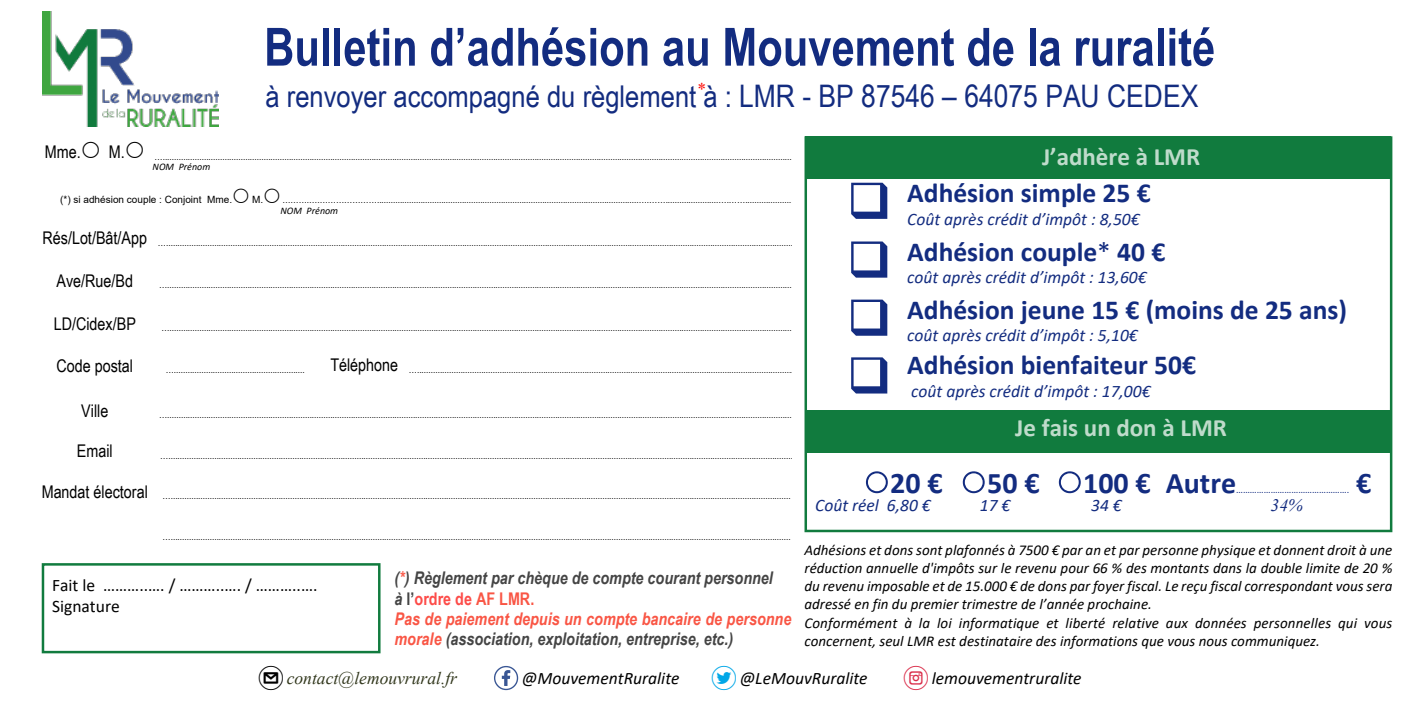
<style>
.page{position:relative;width:1418px;height:709px;background:#fff}
.page>*{position:absolute;margin:0;border:0;box-sizing:border-box;transform-origin:0 0}
.t1{font:700 52.75px "Arial Narrow";color:#132c80}
.t2{font:30px "Arial Narrow";color:#132c80;scale:1.04 1}
.t3{font:700 30px "Calibri";color:#132c80}
.t4{font:700 27.5px "Calibri";color:#132c80}
.t5{font:700 25px "Calibri";color:rgb(255 255 255/.74)}
.t6{font:italic 700 17.5px/20px "Arial Narrow";color:rgb(0 0 0/.74)}
.t7{font:italic 17.5px "Calibri";color:#132c80}
.t8{font:italic 17.5px "Calibri";color:#000}
.t9{font:17.5px "Arial Narrow";color:#000}
.t10{font:17.5px/21.2px "Calibri";color:#000}
.t11{font:italic 17.5px "Times New Roman";color:#32381d}
.t12{font:italic 17.5px "Times New Roman";color:#132c80}
.t13{font:17.5px "Times New Roman";color:#fd0a06}
.t14{font:italic 15px/18.2px "Calibri";color:#000}
.t15{font:10px "Arial Narrow";color:#000}
.t16{font:italic 10px "Calibri";color:#000}
.t17{font:10px "Calibri";color:#132c80}
.s1{font-size:31px}
.s2{font-family:"Arial"}
.s3{font-weight:400}
.s4{color:rgb(247 24 0/.74)}
.s5{font-style:normal}
.s6{font-style:normal;color:rgb(253 10 6/.74)}
.s7{font-style:normal;color:rgb(247 24 0/.74)}
.s8{font-family:"socialmedia";font-style:normal;font-size:25px;color:#000}
.s9{font-family:"socialmedia";font-style:normal;font-size:25px;color:#00a7e7}
.s10{font-family:"socialmedia";font-style:normal;font-size:25px;color:#da2d4a}
</style>
<div class="page">
<div style="left:805px;top:410px;width:585px;height:43px;background:#117b3e"></div>
<svg style="left:866px;top:471px;width:21px;height:22px"></svg>
<svg style="left:962px;top:471px;width:22px;height:22px"></svg>
<svg style="left:1058px;top:471px;width:22px;height:22px"></svg>
<div style="left:805px;top:136px;width:585px;height:43px;background:#117b3e"></div>
<div style="left:42px;top:563px;width:338px;height:90px;border:2px solid #117b3e"></div>
<svg style="left:494px;top:666px;width:24px;height:24px"></svg>
<img style="left:43px;top:11px;width:176px;height:115px">
<h1 class="t1" style="left:264px;top:27px;width:952px">Bulletin d’adhésion au Mouvement de la ruralité</h1>
<h3 class="t13" style="left:697px;top:83px;width:10px">*</h3>
<h2 class="t2" style="left:265px;top:85px;width:898px">à renvoyer accompagné du règlement à : <span class="s1">LMR - BP 87546 – 64075 PAU CEDEX</span></h2>
<h3 class="t9" style="left:45px;top:145px;width:101px">Mme.○ M.○</h3>
<h3 class="t5" style="left:1042px;top:146px;width:160px">J’adhère à LMR</h3>
<p class="t15" style="left:154px;top:153px;width:645px">….....................................................................................................................................................................................................................................................................................</p>
<p class="t15" style="left:60px;top:196px;width:740px"><span class="s2">(*) si adhésion couple : Conjoint Mme.</span>○ <span class="s2">M.</span>○ ……….….…………………..................................................................................................................….…….......................….……...................….</p>
<p class="t15" style="left:42px;top:238px;width:754px"><sup>Rés/Lot/Bât/App</sup> …..................................................................................................................................................................................................................................................................................</p>
<h3 class="t9" style="left:56px;top:274px;width:78px">Ave/Rue/Bd</h3>
<p class="t15" style="left:159px;top:281px;width:636px">….................................................................................................................................................................................................................................................................................</p>
<h3 class="t9" style="left:54px;top:317px;width:84px">LD/Cidex/BP</h3>
<p class="t15" style="left:161px;top:324px;width:632px">…...............................................................................................................................................................................................................................................................................</p>
<h3 class="t9" style="left:56px;top:359px;width:78px">Code postal</h3>
<h3 class="t9" style="left:81px;top:404px;width:29px">Ville</h3>
<p class="t15" style="left:159px;top:411px;width:636px">….................................................................................................................................................................................................................................................................................</p>
<h3 class="t9" style="left:77px;top:444px;width:37px">Email</h3>
<p class="t15" style="left:160px;top:451px;width:634px">…................................................................................................................................................................................................................................................................................</p>
<p class="t15" style="left:42px;top:492px;width:750px"><sup>Mandat</sup> <sup>électoral</sup> …..............................................................................................................................................................................................................................................................................</p>
<p class="t15" style="left:162px;top:532px;width:629px">…..............................................................................................................................................................................................................................................................................</p>
<p class="t16" style="left:153px;top:162px;width:59px">NOM Prénom</p>
<h3 class="t4" style="left:907px;top:182px;width:245px">Adhésion simple 25 €</h3>
<h3 class="t7" style="left:907px;top:212px;width:234px">Coût après crédit d’impôt : 8,50€</h3>
<h3 class="t4" style="left:907px;top:240px;width:259px">Adhésion couple<span class="s3">*</span> 40 €</h3>
<h3 class="t7" style="left:907px;top:270px;width:241px">coût après crédit d’impôt : 13,60€</h3>
<h3 class="t4" style="left:907px;top:298px;width:441px">Adhésion jeune 15 € (moins de 25 ans)</h3>
<h3 class="t7" style="left:907px;top:328px;width:232px">coût après crédit d’impôt : 5,10€</h3>
<h3 class="t4" style="left:907px;top:353px;width:290px">Adhésion bienfaiteur 50€</h3>
<h3 class="t7" style="left:911px;top:383px;width:241px">coût après crédit d’impôt : 17,00€</h3>
<p class="t16" style="left:280px;top:206px;width:59px">NOM Prénom</p>
<p class="t15" style="left:330px;top:365px;width:464px"><sup>Téléphone</sup> …....................................................................................................................................................................</p>
<p class="t15" style="left:166px;top:365px;width:140px">….........................................................</p>
<h3 class="t5" style="left:1015px;top:417px;width:213px">Je fais un don à LMR</h3>
<h2 class="t3" style="left:890px;top:470px;width:54px">20 €</h2>
<h2 class="t3" style="left:987px;top:470px;width:54px">50 €</h2>
<h2 class="t3" style="left:1083px;top:470px;width:154px">100 € Autre</h2>
<h2 class="t3" style="left:1355px;top:470px;width:17px">€</h2>
<p class="t17" style="left:1236px;top:485px;width:115px">………………………………………….</p>
<h3 class="t7" style="left:815px;top:498px;width:117px">Coût réel 6,80 €</h3>
<h3 class="t7" style="left:979px;top:498px;width:32px">17 €</h3>
<h3 class="t7" style="left:1091px;top:498px;width:32px">34 €</h3>
<h3 class="t12" style="left:1270px;top:499px;width:34px">34%</h3>
<p class="t14" style="left:804px;top:541px;width:589px">Adhésions et dons sont plafonnés à 7500 € par an et par personne physique et donnent droit à une réduction annuelle d'impôts sur le revenu pour 66 % des montants dans la double limite de 20 % du revenu imposable et de 15.000 € de dons par foyer fiscal. Le reçu fiscal correspondant vous sera adressé en fin du premier trimestre de l’année prochaine.<br>Conformément à la loi informatique et liberté relative aux données personnelles qui vous concernent, seul LMR est destinataire des informations que vous nous communiquez.</p>
<h3 class="t6" style="left:394px;top:570px;width:398px">(<span class="s4">*</span>) Règlement par chèque de compte courant personnel<br>à <span class="s5">l’</span><span class="s6">ordre de</span> <span class="s7">AF LMR.<br></span><span class="s4">Pas de paiement depuis un compte bancaire de personne morale</span> (association, exploitation, entreprise, etc.)</h3>
<h3 class="t11" style="left:259px;top:672px;width:200px"><span class="s8">3</span> contact@lemouvrural.fr</h3>
<h3 class="t8" style="left:522px;top:671px;width:159px">@MouvementRuralite</h3>
<h3 class="t8" style="left:711px;top:671px;width:157px"><span class="s9">t</span> @LeMouvRuralite</h3>
<h3 class="t8" style="left:903px;top:671px;width:179px"><span class="s10">c</span> lemouvementruralite</h3>
<h3 class="t10" style="left:52px;top:575px;width:267px">Fait le ………..…. / ………..…. / ………..….<br>Signature</h3>
</div>
